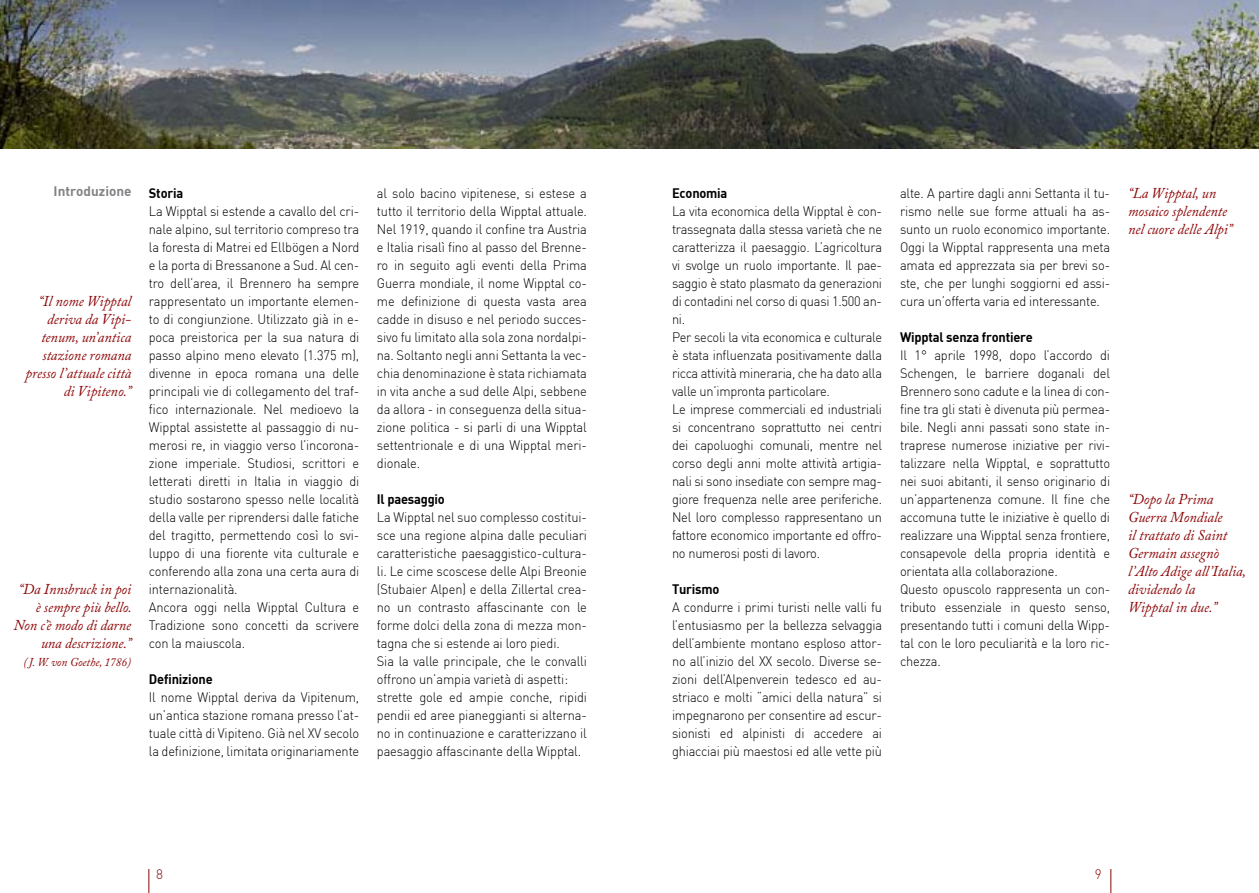
<style>
.page{position:relative;width:1259px;height:893px;background:#fff}
.page>*{position:absolute;margin:0;border:0;box-sizing:border-box;transform-origin:0 0}
.t1{font:italic 15px/18px "Adobe Caslon Pro";color:#8d0406;text-align:right;scale:.95 1}
.t2{font:300 13.5px/18px "DIN";letter-spacing:-.015em;color:#000;scale:.95 1}
.t3{font:700 13.5px "DIN";letter-spacing:-.015em;color:#000;scale:.95 1}
.t4{font:700 13.5px "DIN";color:#808285}
.t5{font:300 13.5px "DIN";color:#8d0406}
.t6{font:italic 12px "Adobe Caslon Pro";color:#8d0406;scale:.95 1}
</style>
<div class="page">
<svg style="left:148px;top:869px;width:1px;height:24px"></svg>
<svg style="left:1110px;top:869px;width:1px;height:24px"></svg>
<img style="left:0;top:0;width:1259px;height:149px">
<p class="t4" style="left:54px;top:182px;width:80px">Introduzione</p>
<p class="t3" style="left:149px;top:184px;width:38px">Storia</p>
<p class="t2" style="left:149px;top:202px;width:223px">La Wipptal si estende a cavallo del cri&shy;nale alpino, sul territorio compreso tra la foresta di Matrei ed Ellbögen a Nord e la porta di Bressanone a Sud. Al cen&shy;tro dell’area, il Brennero ha sempre rappresentato un importante elemen&shy;to di congiunzione. Utilizzato già in e&shy;poca preistorica per la sua natura di passo alpino meno elevato (1.375 m), divenne in epoca romana una delle principali vie di collegamento del traf&shy;fico internazionale. Nel medioevo la Wipptal assistette al passaggio di nu&shy;merosi re, in viaggio verso l’incorona&shy;zione imperiale. Studiosi, scrittori e letterati diretti in Italia in viaggio di studio sostarono spesso nelle località della valle per riprendersi dalle fatiche del tragitto, permettendo così lo svi&shy;luppo di una fiorente vita culturale e conferendo alla zona una certa aura di internazionalità.<br>Ancora oggi nella Wipptal Cultura e Tradizione sono concetti da scrivere con la maiuscola.</p>
<p class="t3" style="left:149px;top:670px;width:69px">Definizione</p>
<p class="t2" style="left:149px;top:688px;width:223px;text-align:justify">Il nome Wipptal deriva da Vipitenum, un’antica stazione romana presso l’at&shy;tuale città di Vipiteno. Già nel XV secolo la definizione, limitata originariamente</p>
<p class="t1" style="left:26px;top:292px;width:113px">“Il nome Wipptal deriva da Vipi&shy;tenum, un’antica stazione romana presso l’attuale città di Vipiteno.”</p>
<p class="t1" style="left:14px;top:580px;width:126px">“Da Innsbruck in poi è sempre più bello.<br>Non c’è modo di darne una descrizione.”</p>
<p class="t6" style="left:23px;top:655px;width:115px">( J. W. von Goethe, 1786)</p>
<p class="t2" style="left:377px;top:184px;width:223px;text-align:justify">al solo bacino vipitenese, si estese a tutto il territorio della Wipptal attuale.<br>Nel 1919, quando il confine tra Austria e Italia risalì fino al passo del Brenne&shy;ro in seguito agli eventi della Prima Guerra mondiale, il nome Wipptal co&shy;me definizione di questa vasta area cadde in disuso e nel periodo succes&shy;sivo fu limitato alla sola zona nordalpi&shy;na. Soltanto negli anni Settanta la vec&shy;chia denominazione è stata richiamata in vita anche a sud delle Alpi, sebbene da allora - in conseguenza della situa&shy;zione politica - si parli di una Wipptal settentrionale e di una Wipptal meri&shy;dionale.</p>
<p class="t3" style="left:377px;top:490px;width:73px">Il paesaggio</p>
<p class="t2" style="left:377px;top:508px;width:223px">La Wipptal nel suo complesso costitui&shy;sce una regione alpina dalle peculiari caratteristiche paesaggistico-cultura&shy;li. Le cime scoscese delle Alpi Breonie (Stubaier Alpen) e della Zillertal crea&shy;no un contrasto affascinante con le forme dolci della zona di mezza mon&shy;tagna che si estende ai loro piedi.<br>Sia la valle principale, che le convalli offrono un’ampia varietà di aspetti: strette gole ed ampie conche, ripidi pendii ed aree pianeggianti si alterna&shy;no in continuazione e caratterizzano il paesaggio affascinante della Wipptal.</p>
<p class="t3" style="left:672px;top:184px;width:60px">Economia</p>
<p class="t2" style="left:672px;top:202px;width:223px">La vita economica della Wipptal è con&shy;trassegnata dalla stessa varietà che ne caratterizza il paesaggio. L’agricoltura vi svolge un ruolo importante. Il pae&shy;saggio è stato plasmato da generazioni di contadini nel corso di quasi 1.500 an&shy;ni.<br>Per secoli la vita economica e culturale è stata influenzata positivamente dalla ricca attività mineraria, che ha dato alla valle un’impronta particolare.<br>Le imprese commerciali ed industriali si concentrano soprattutto nei centri dei capoluoghi comunali, mentre nel corso degli anni molte attività artigia&shy;nali si sono insediate con sempre mag&shy;giore frequenza nelle aree periferiche.<br>Nel loro complesso rappresentano un fattore economico importante ed offro&shy;no numerosi posti di lavoro.</p>
<p class="t3" style="left:672px;top:580px;width:52px">Turismo</p>
<p class="t2" style="left:672px;top:598px;width:223px;text-align:justify">A condurre i primi turisti nelle valli fu l’entusiasmo per la bellezza selvaggia dell’ambiente montano esploso attor&shy;no all’inizio del XX secolo. Diverse se&shy;zioni dell’Alpenverein tedesco ed au&shy;striaco e molti “amici della natura” si impegnarono per consentire ad escur&shy;sionisti ed alpinisti di accedere ai ghiacciai più maestosi ed alle vette più</p>
<p class="t2" style="left:900px;top:184px;width:223px;text-align:justify">alte. A partire dagli anni Settanta il tu&shy;rismo nelle sue forme attuali ha as&shy;sunto un ruolo economico importante.<br>Oggi la Wipptal rappresenta una meta amata ed apprezzata sia per brevi so&shy;ste, che per lunghi soggiorni ed assi&shy;cura un’offerta varia ed interessante.</p>
<p class="t3" style="left:900px;top:328px;width:141px">Wipptal senza frontiere</p>
<p class="t2" style="left:900px;top:346px;width:223px">Il 1° aprile 1998, dopo l’accordo di Schengen, le barriere doganali del Brennero sono cadute e la linea di con&shy;fine tra gli stati è divenuta più permea&shy;bile. Negli anni passati sono state in&shy;traprese numerose iniziative per rivi&shy;talizzare nella Wipptal, e soprattutto nei suoi abitanti, il senso originario di un’appartenenza comune. Il fine che accomuna tutte le iniziative è quello di realizzare una Wipptal senza frontiere, consapevole della propria identità e orientata alla collaborazione.<br>Questo opuscolo rappresenta un con&shy;tributo essenziale in questo senso, presentando tutti i comuni della Wipp&shy;tal con le loro peculiarità e la loro ric&shy;chezza.</p>
<p class="t1" style="left:1128px;top:184px;width:112px;text-align:left">“La Wipptal, un mosaico splendente nel cuore delle Alpi”</p>
<p class="t1" style="left:1128px;top:490px;width:126px;text-align:left">“Dopo la Prima<br>Guerra Mondiale<br>il trattato di Saint<br>Germain assegnò l’Alto Adige all’Italia, dividendo la<br>Wipptal in due.”</p>
<p class="t5" style="left:156px;top:866px;width:8px">8</p>
<p class="t5" style="left:1094px;top:866px;width:8px">9</p>
</div>
